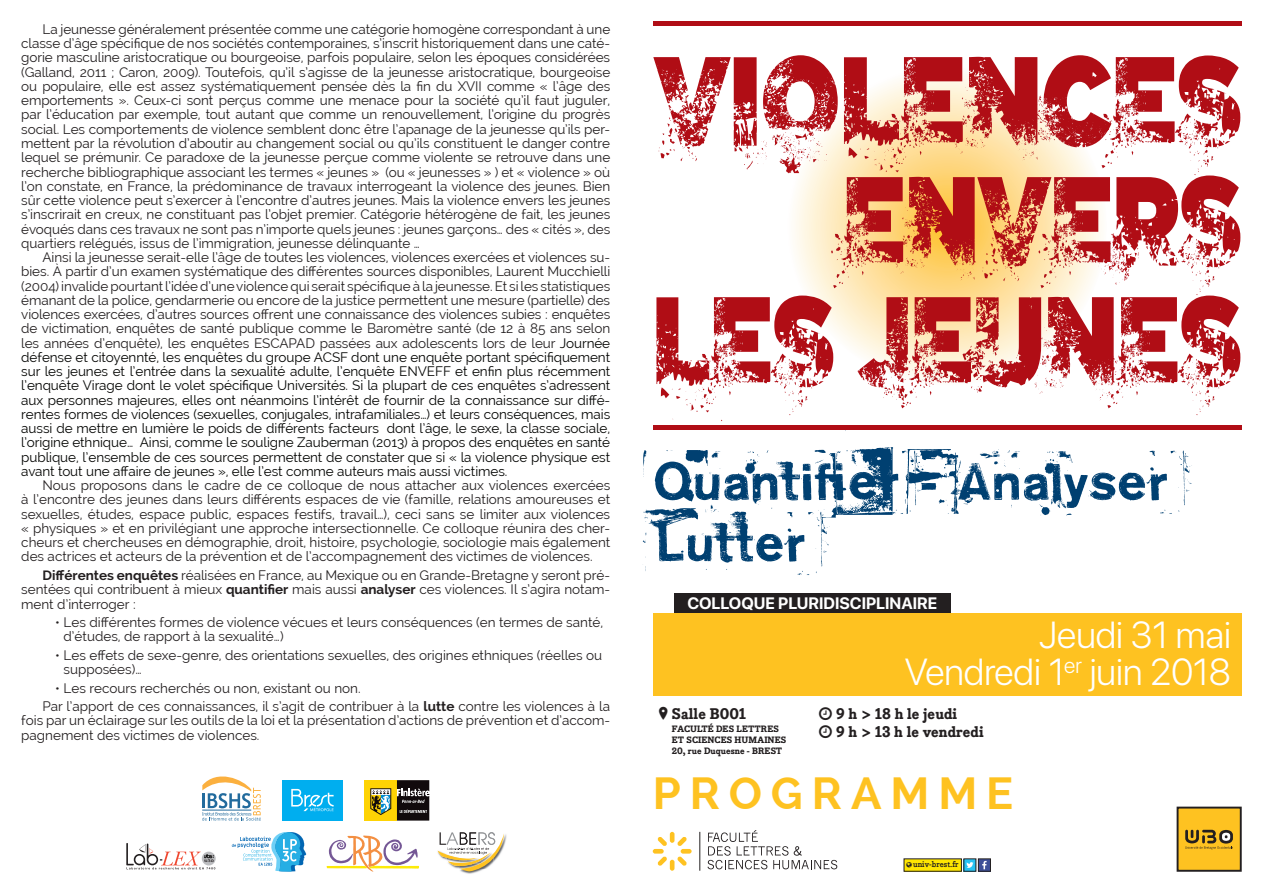
<style>
.page{position:relative;width:1263px;height:893px;background:#fff}
.page>*{position:absolute;margin:0;border:0;box-sizing:border-box;transform-origin:0 0}
.t1{font:117px/120px "C.A.Gatintas";color:#b00d15;text-align:right;scale:.83 1}
.t2{font:51px/61.2px "Neo Print M319";color:#004071}
.t3{font:700 45px "Raleway";letter-spacing:.2em;color:#fec221}
.t4{font:300 37.5px/37.5px "SF Pro Display";color:#fff;text-align:right}
.t5{font:700 16.5px "SF Pro Display";color:#fff}
.t6{font:700 expanded 15px/18px "Bodoni Egyptian Pro";color:#231f20}
.t7{font:13.5px/14.2px "Raleway";color:#231f20}
.t8{font:13.5px/14.2px "Raleway";letter-spacing:-.005em;color:#040503;text-align:justify}
.t9{font:700 expanded 9px/10.8px "Bodoni Egyptian Pro";color:#231f20}
.t10{font:700 8.4px "Bodoni Egyptian Pro";color:#231f20}
.s1{color:#231f20}
.s2{font-weight:700}
</style>
<div class="page">
<svg style="left:788px;top:66px;width:319px;height:319px;background:#fee8b6"></svg>
<div style="left:674px;top:593px;width:276px;height:20px;background:#231f20"></div>
<svg style="left:677px;top:837px;width:10px;height:9px"></svg>
<svg style="left:657px;top:856px;width:10px;height:10px"></svg>
<div style="left:681px;top:849px;width:11px;height:5px;background:#fec221;border-radius:2px"></div>
<div style="left:653px;top:849px;width:11px;height:5px;background:#fec221;border-radius:2px"></div>
<svg style="left:677px;top:856px;width:10px;height:10px"></svg>
<svg style="left:657px;top:837px;width:10px;height:9px"></svg>
<hr style="left:670px;top:860px;width:4px;height:11px;background:#fec221;border-radius:2px">
<hr style="left:670px;top:832px;width:4px;height:11px;background:#fec221;border-radius:2px">
<hr style="left:699px;top:832px;width:1px;height:39px;background:#231f20">
<svg style="left:707px;top:830px;width:130px;height:39px"></svg>
<div style="left:653px;top:613px;width:589px;height:83px;background:#fec221"></div>
<div style="left:1177px;top:808px;width:64px;height:63px;background:#fec221"></div>
<div style="left:1176px;top:807px;width:66px;height:65px;border:2px solid #231f20"></div>
<svg style="left:1185px;top:830px;width:48px;height:19px"></svg>
<div style="left:964px;top:859px;width:12px;height:12px;background:#27c3f3"></div>
<div style="left:963px;top:858px;width:13px;height:14px;border:1px solid #231f20"></div>
<svg style="left:966px;top:862px;width:7px;height:6px"></svg>
<div style="left:978px;top:859px;width:12px;height:12px;background:#3e5098"></div>
<div style="left:978px;top:858px;width:13px;height:14px;border:1px solid #231f20"></div>
<svg style="left:982px;top:861px;width:4px;height:8px"></svg>
<div style="left:904px;top:859px;width:57px;height:12px;background:#ffe601"></div>
<div style="left:903px;top:858px;width:59px;height:14px;border:1px solid #231f20"></div>
<div style="left:653px;top:21px;width:589px;height:5px;background:#b00d15"></div>
<hr style="left:653px;top:425px;width:589px;height:4px;background:#b00d15">
<svg style="left:327px;top:835px;width:92px;height:37px"></svg>
<svg style="left:232px;top:832px;width:74px;height:40px"></svg>
<img style="left:461px;top:834px;width:46px;height:40px">
<svg style="left:438px;top:832px;width:66px;height:39px"></svg>
<svg style="left:202px;top:776px;width:59px;height:45px"></svg>
<svg style="left:126px;top:843px;width:89px;height:26px"></svg>
<div style="left:365px;top:780px;width:32px;height:41px;background:#fed304"></div>
<svg style="left:370px;top:788px;width:21px;height:27px"></svg>
<svg style="left:397px;top:780px;width:32px;height:41px"></svg>
<div style="left:282px;top:780px;width:61px;height:41px;background:#00aeef"></div>
<svg style="left:291px;top:789px;width:43px;height:22px"></svg>
<p class="t7" style="left:21px;top:22px;width:590px;text-align:justify;text-indent:21px">La jeunesse généralement présentée comme une catégorie homogène correspondant à une classe d’âge spécifique de nos sociétés contemporaines, s’inscrit historiquement dans une caté&shy;gorie masculine aristocratique ou bourgeoise, parfois populaire, selon les époques considérées (Galland, 2011 ; Caron, 2009). Toutefois, qu’il s’agisse de la jeunesse aristocratique, bourgeoise ou populaire, elle est assez systématiquement pensée dès la fin du XVII comme « l’âge des emportements ». Ceux-ci sont perçus comme une menace pour la société qu’il faut juguler, par l’éducation par exemple, tout autant que comme un renouvellement, l’origine du progrès social. Les comportements de violence semblent donc être l’apanage de la jeunesse qu’ils per&shy;mettent par la révolution d’aboutir au changement social ou qu’ils constituent le danger contre lequel se prémunir. Ce paradoxe de la jeunesse perçue comme violente se retrouve dans une recherche bibliographique associant les termes « jeunes » (ou « jeunesses » ) et « violence » où l’on constate, en France, la prédominance de travaux interrogeant la violence des jeunes. Bien sûr cette violence peut s’exercer à l’encontre d’autres jeunes. Mais la violence envers les jeunes s’inscrirait en creux, ne constituant pas l’objet premier. Catégorie hétérogène de fait, les jeunes évoqués dans ces travaux ne sont pas n’importe quels jeunes : jeunes garçons… des « cités », des quartiers relégués, issus de l’immigration, jeunesse délinquante …</p>
<p class="t8" style="left:21px;top:250px;width:590px;text-indent:21px"><span class="s1">Ainsi la jeunesse serait-elle l’âge de toutes les violences, violences exercées et violences su&shy;bies. À partir d’un examen systématique des différentes sources disponibles, Laurent Mucchielli (2004) invalide pourtant l’idée d’une violence qui serait spécifique à la jeunesse. Et si les statistiques émanant de la police, gendarmerie ou encore de la justice permettent une mesure (partielle) des violences exercées, d’autres sources offrent une connaissance des violences subies : enquêtes de victimation, enquêtes de santé publique comme le Baromètre santé (de 12 à 85 ans selon les années d’enquête), les enquêtes ESCAPAD passées aux adolescents lors de leur</span> Journée défense et citoyennté, les enquêtes du groupe ACSF dont une enquête portant spécifiquement sur les jeunes et l’entrée dans la sexualité adulte, l’enquête ENVEFF et enfin plus récemment l’enquête Virage dont le volet spécifique Universités. Si la plupart de ces enquêtes s’adressent aux personnes majeures, elles ont néanmoins l’intérêt de fournir de la connaissance sur diffé&shy;rentes formes de violences (sexuelles, conjugales, intrafamiliales…) et leurs conséquences, mais aussi de mettre en lumière le poids de différents facteurs dont l’âge, le sexe, la classe sociale, l’origine ethnique… Ainsi, comme le souligne Zauberman (2013) à propos des enquêtes en santé publique, l’ensemble de ces sources permettent de constater que si « la violence physique est avant tout une affaire de jeunes », elle l’est comme auteurs mais aussi victimes.</p>
<p class="t7" style="left:21px;top:478px;width:590px;text-align:justify;text-indent:21px">Nous proposons dans le cadre de ce colloque de nous attacher aux violences exercées à l’encontre des jeunes dans leurs différents espaces de vie (famille, relations amoureuses et sexuelles, études, espace public, espaces festifs, travail…), ceci sans se limiter aux violences « physiques » et en privilégiant une approche intersectionnelle. Ce colloque réunira des cher&shy;cheurs et chercheuses en démographie, droit, histoire, psychologie, sociologie mais également des actrices et acteurs de la prévention et de l’accompagnement des victimes de violences.</p>
<p class="t7" style="left:21px;top:568px;width:590px;text-align:justify;text-indent:21px"><span class="s2">Différentes enquêtes</span> réalisées en France, au Mexique ou en Grande-Bretagne y seront pré&shy;sentées qui contribuent à mieux <span class="s2">quantifier</span> mais aussi <span class="s2">analyser</span> ces violences. Il s’agira notam&shy;ment d’interroger :</p>
<p class="t7" style="left:64px;top:615px;width:541px;text-indent:-8px">• Les différentes formes de violence vécues et leurs conséquences (en termes de santé, d’études, de rapport à la sexualité…)</p>
<p class="t7" style="left:64px;top:648px;width:540px;text-indent:-8px">• Les effets de sexe-genre, des orientations sexuelles, des origines ethniques (réelles ou supposées)…</p>
<p class="t7" style="left:43px;top:678px;width:569px;line-height:18.5px;text-indent:13px">• Les recours recherchés ou non, existant ou non.<br>Par l’apport de ces connaissances, il s’agit de contribuer à la <span class="s2">lutte</span> contre les violences à la</p>
<p class="t7" style="left:21px;top:713px;width:590px">fois par un éclairage sur les outils de la loi et la présentation d’actions de prévention et d’accom&shy;pagnement des victimes de violences.</p>
<h1 class="t1" style="left:653px;top:42px;width:711px">VIOLENCES<br>ENVERS<br>LES JEUNES</h1>
<h2 class="t2" style="left:653px;top:452px;width:549px">Quantifier-Analyser<br>Lutter</h2>
<p class="t5" style="left:687px;top:594px;width:251px">COLLOQUE PLURIDISCIPLINAIRE</p>
<p class="t6" style="left:672px;top:706px;width:76px">Salle B001</p>
<p class="t9" style="left:672px;top:724px;width:114px">FACUlté des lettres et sciences humaines<br>20, rue Duquesne - BRE ST</p>
<h3 class="t4" style="left:905px;top:616px;width:328px">Jeudi 31 mai<br>Vendredi 1<sup>er</sup> juin 2018</h3>
<p class="t6" style="left:836px;top:706px;width:149px">9 h &gt; 18 h le jeudi<br>9 h &gt; 13 h le vendredi</p>
<h3 class="t3" style="left:653px;top:768px;width:362px">PROGRAMME</h3>
<p class="t10" style="left:913px;top:859px;width:47px">univ-brest.fr</p>
</div>
